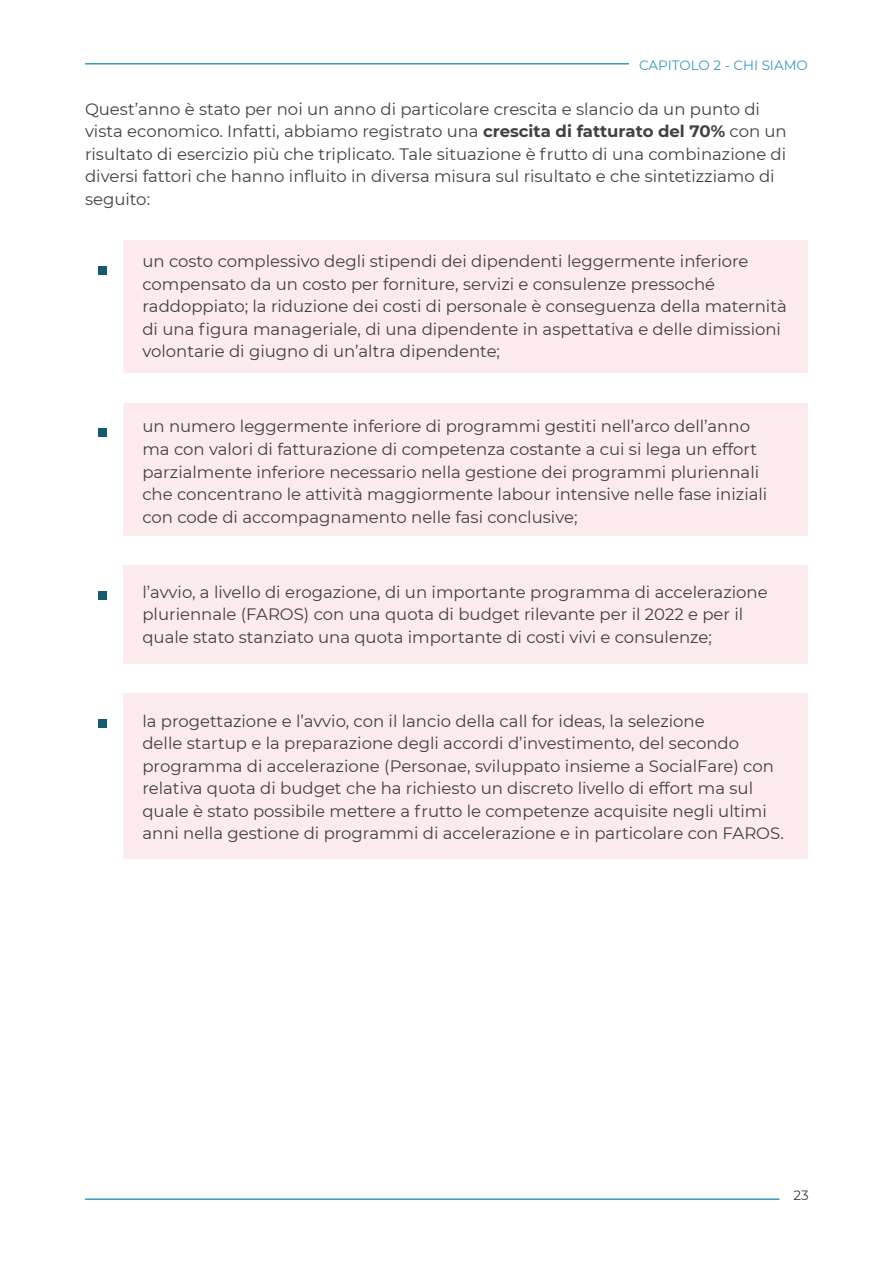
<style>
.page{position:relative;width:893px;height:1263px;background:#fff}
.page>*{position:absolute;margin:0;border:0;box-sizing:border-box;transform-origin:0 0}
.t1{font:16.5px/22.5px "Montserrat";color:#414042}
.t2{font:13.5px "Montserrat";color:#3899bd}
.t3{font:13.5px "Montserrat";color:#414042}
.s1{font-weight:700}
</style>
<div class="page">
<hr style="left:85px;top:63px;width:723px;height:2px;background:#3898bc">
<hr style="left:85px;top:1198px;width:694px;height:2px;background:#3898bc">
<div style="left:124px;top:403px;width:683px;height:133px;background:#fbebec"></div>
<div style="left:98px;top:428px;width:8px;height:9px;background:#175970"></div>
<div style="left:124px;top:694px;width:683px;height:165px;background:#fbebec"></div>
<div style="left:98px;top:719px;width:8px;height:9px;background:#175970"></div>
<div style="left:124px;top:566px;width:683px;height:98px;background:#fbebec"></div>
<div style="left:98px;top:591px;width:8px;height:9px;background:#175970"></div>
<div style="left:124px;top:241px;width:683px;height:132px;background:#fbebec"></div>
<div style="left:98px;top:266px;width:8px;height:8px;background:#175970"></div>
<div style="left:629px;top:57px;width:179px;height:13px;background:#fff"></div>
<p class="t2" style="left:639px;top:56px;width:170px">CAPITOLO 2 - CHI SIAMO</p>
<p class="t1" style="left:85px;top:97px;width:703px">Quest’anno è stato per noi un anno di particolare crescita e slancio da un punto di vista economico. Infatti, abbiamo registrato una <span class="s1">crescita di fatturato del 70%</span> con un risultato di esercizio più che triplicato. Tale situazione è frutto di una combinazione di diversi fattori che hanno influito in diversa misura sul risultato e che sintetizziamo di seguito:</p>
<p class="t1" style="left:142px;top:250px;width:646px">un costo complessivo degli stipendi dei dipendenti leggermente inferiore compensato da un costo per forniture, servizi e consulenze pressoché raddoppiato; la riduzione dei costi di personale è conseguenza della maternità di una figura manageriale, di una dipendente in aspettativa e delle dimissioni volontarie di giugno di un’altra dipendente;</p>
<p class="t1" style="left:142px;top:415px;width:626px">un numero leggermente inferiore di programmi gestiti nell’arco dell’anno ma con valori di fatturazione di competenza costante a cui si lega un effort parzialmente inferiore necessario nella gestione dei programmi pluriennali che concentrano le attività maggiormente labour intensive nelle fase iniziali con code di accompagnamento nelle fasi conclusive;</p>
<p class="t1" style="left:142px;top:580px;width:627px">l’avvio, a livello di erogazione, di un importante programma di accelerazione pluriennale (FAROS) con una quota di budget rilevante per il 2022 e per il quale stato stanziato una quota importante di costi vivi e consulenze;</p>
<p class="t1" style="left:142px;top:709px;width:643px">la progettazione e l’avvio, con il lancio della call for ideas, la selezione<br>delle startup e la preparazione degli accordi d’investimento, del secondo programma di accelerazione (Personae, sviluppato insieme a SocialFare) con relativa quota di budget che ha richiesto un discreto livello di effort ma sul quale è stato possibile mettere a frutto le competenze acquisite negli ultimi anni nella gestione di programmi di accelerazione e in particolare con FAROS.</p>
<p class="t3" style="left:793px;top:1186px;width:17px">23</p>
</div>
